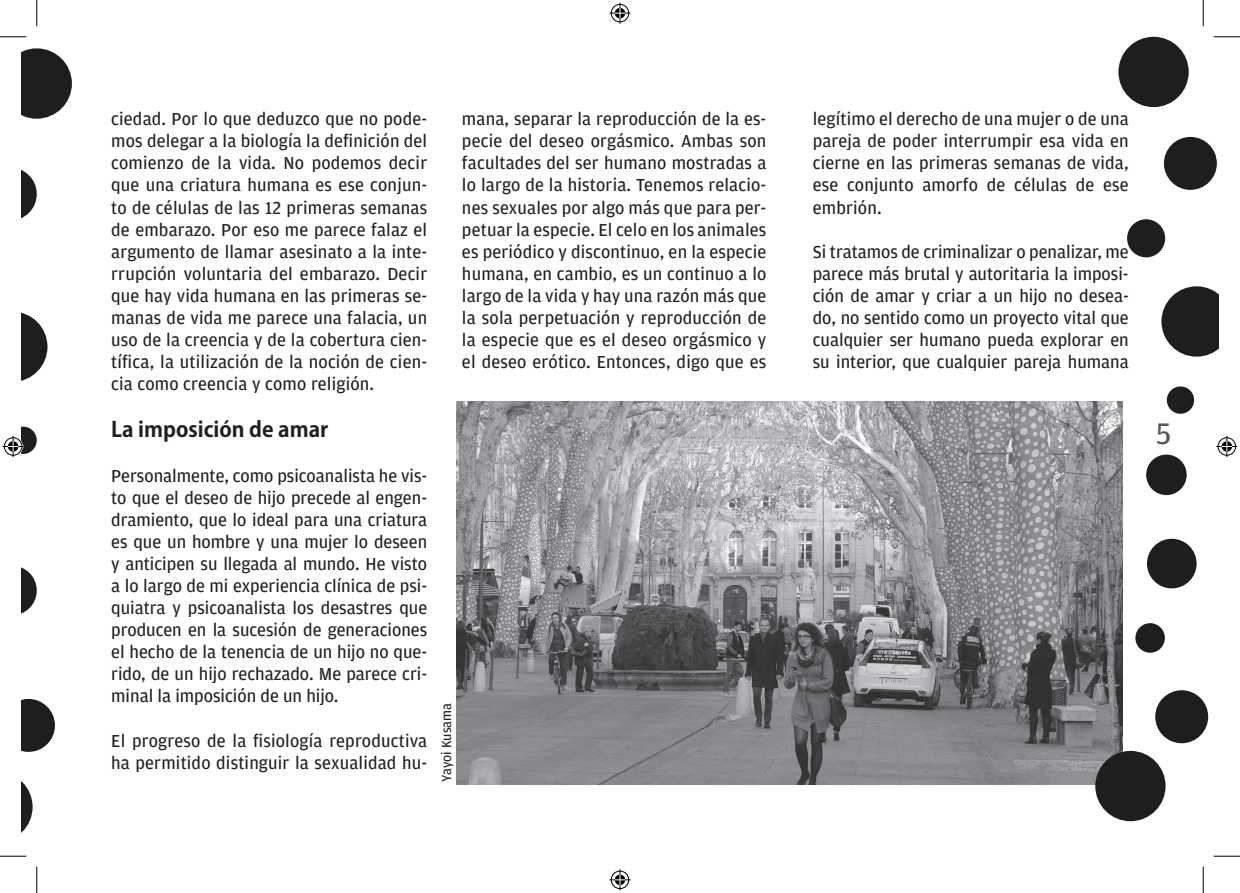
<style>
.page{position:relative;width:1240px;height:893px;background:#fff}
.page>*{position:absolute;margin:0;border:0;box-sizing:border-box;transform-origin:0 0}
.t1{font:31.5px "Amplitude";color:#57585a}
.t2{font:700 21px "Koz Go Pro";color:#231f20}
.t3{font:18.38px/22.1px "Amplitude";letter-spacing:.01em;color:#231f20;text-align:justify}
.t4{font:14px "Amplitude";color:#231f20}
</style>
<div class="page">
<svg style="left:22px;top:48px;width:50px;height:71px"></svg>
<svg style="left:22px;top:170px;width:15px;height:48px"></svg>
<svg style="left:22px;top:313px;width:25px;height:68px"></svg>
<svg style="left:22px;top:568px;width:15px;height:45px"></svg>
<svg style="left:22px;top:782px;width:11px;height:50px"></svg>
<svg style="left:22px;top:698px;width:33px;height:53px"></svg>
<img style="left:456px;top:401px;width:666px;height:383px">
<div style="left:1118px;top:37px;width:70px;height:70px;background:#201d1e;border-radius:50%"></div>
<div style="left:1163px;top:137px;width:53px;height:53px;background:#201d1e;border-radius:50%"></div>
<div style="left:1126px;top:219px;width:38px;height:38px;background:#201d1e;border-radius:50%"></div>
<svg style="left:1161px;top:286px;width:56px;height:70px;background:#444242"></svg>
<div style="left:1145px;top:454px;width:41px;height:41px;background:#201d1e;border-radius:50%"></div>
<div style="left:1166px;top:386px;width:27px;height:27px;background:#201d1e;border-radius:50%"></div>
<div style="left:1146px;top:538px;width:50px;height:50px;background:#201d1e;border-radius:50%"></div>
<div style="left:1135px;top:622px;width:29px;height:30px;background:#201d1e;border-radius:50%"></div>
<div style="left:1095px;top:750px;width:70px;height:70px;background:#201d1e;border-radius:50%"></div>
<div style="left:1155px;top:689px;width:52px;height:53px;background:#201d1e;border-radius:50%"></div>
<svg style="left:0;top:36px;width:26px;height:1px"></svg>
<svg style="left:1213px;top:36px;width:26px;height:1px"></svg>
<svg style="left:0;top:855px;width:26px;height:1px"></svg>
<svg style="left:1213px;top:855px;width:26px;height:1px"></svg>
<svg style="left:36px;top:0;width:1px;height:26px"></svg>
<svg style="left:36px;top:866px;width:1px;height:26px"></svg>
<svg style="left:1202px;top:0;width:1px;height:26px"></svg>
<svg style="left:1202px;top:866px;width:1px;height:26px"></svg>
<svg style="left:609px;top:3px;width:21px;height:21px"></svg>
<svg style="left:609px;top:869px;width:21px;height:20px"></svg>
<svg style="left:3px;top:426px;width:34px;height:31px"></svg>
<svg style="left:1216px;top:436px;width:21px;height:21px"></svg>
<p class="t3" style="left:111px;top:108px;width:317px">ciedad. Por lo que deduzco que no pode&shy;mos delegar a la biología la definición del comienzo de la vida. No podemos decir que una criatura humana es ese conjun&shy;to de células de las 12 primeras semanas de embarazo. Por eso me parece falaz el argumento de llamar asesinato a la inte&shy;rrupción voluntaria del embarazo. Decir que hay vida humana en las primeras se&shy;manas de vida me parece una falacia, un uso de la creencia y de la cobertura cien&shy;tífica, la utilización de la noción de cien&shy;cia como creencia y como religión.</p>
<p class="t2" style="left:111px;top:416px;width:218px">La imposición de amar</p>
<p class="t3" style="left:111px;top:464px;width:317px">Personalmente, como psicoanalista he vis&shy;to que el deseo de hijo precede al engen&shy;dramiento, que lo ideal para una criatura es que un hombre y una mujer lo deseen y anticipen su llegada al mundo. He visto a lo largo de mi experiencia clínica de psi&shy;quiatra y psicoanalista los desastres que producen en la sucesión de generaciones el hecho de la tenencia de un hijo no que&shy;rido, de un hijo rechazado. Me parece cri&shy;minal la imposición de un hijo.</p>
<p class="t3" style="left:111px;top:729px;width:317px">El progreso de la fisiología reproductiva ha permitido distinguir la sexualidad hu-</p>
<p class="t3" style="left:462px;top:108px;width:306px">mana, separar la reproducción de la es&shy;pecie del deseo orgásmico. Ambas son facultades del ser humano mostradas a lo largo de la historia. Tenemos relacio&shy;nes sexuales por algo más que para per&shy;petuar la especie. El celo en los animales es periódico y discontinuo, en la especie humana, en cambio, es un continuo a lo largo de la vida y hay una razón más que la sola perpetuación y reproducción de la especie que es el deseo orgásmico y el deseo erótico. Entonces, digo que es</p>
<p class="t3" style="left:812px;top:108px;width:317px">legítimo el derecho de una mujer o de una pareja de poder interrumpir esa vida en cierne en las primeras semanas de vida, ese conjunto amorfo de células de ese embrión.</p>
<p class="t3" style="left:812px;top:240px;width:317px">Si tratamos de criminalizar o penalizar, me parece más brutal y autoritaria la imposi&shy;ción de amar y criar a un hijo no desea&shy;do, no sentido como un proyecto vital que cualquier ser humano pueda explorar en su interior, que cualquier pareja humana</p>
<p class="t4" style="left:439px;top:781px;width:80px;rotate:-90deg">Yayoi Kusama</p>
<h1 class="t1" style="left:1155px;top:416px;width:17px">5</h1>
</div>
